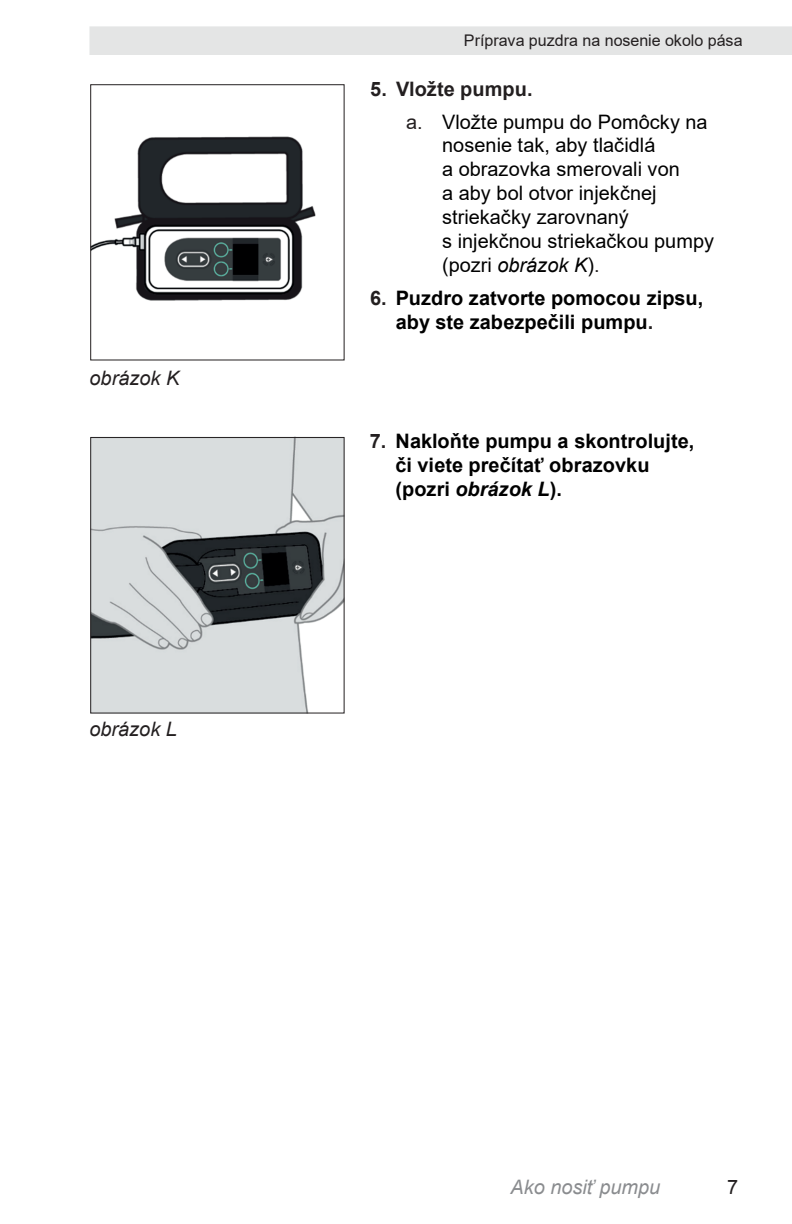
<style>
.page{position:relative;width:792px;height:1224px;background:#fff}
.page>*{position:absolute;margin:0;border:0;box-sizing:border-box;transform-origin:0 0}
.t1{font:20px/23.8px "Arial";color:#000}
.t2{font:700 20px/23.8px "Arial";color:#000}
.t3{font:italic 20px "Arial";color:#231f20}
.t4{font:italic 20px "Arial";color:#7f8488}
.t5{font:italic 20px "Arial";color:#8a8c8f}
.t6{font:20px "Arial";color:#231f20}
.t7{font:16px "Arial";color:#231f20}
.s1{font-weight:700;color:#231f20}
.s2{color:#231f20}
.s3{font-style:italic}
</style>
<div class="page">
<img style="left:92px;top:137px;width:224px;height:164px">
<div style="left:90px;top:84px;width:255px;height:276px;border:1px solid #231f20"></div>
<img style="left:92px;top:439px;width:251px;height:273px">
<div style="left:90px;top:437px;width:255px;height:277px;border:1px solid #231f20"></div>
<p class="t3" style="left:90px;top:365px;width:91px">obrázok K</p>
<p class="t3" style="left:89px;top:716px;width:89px">obrázok L</p>
<p class="t7" style="left:464px;top:29px;width:280px">Príprava puzdra na nosenie okolo pása</p>
<p class="t1" style="left:406px;top:72px;width:303px;line-height:33.2px;text-indent:-36px"><span class="s1">5. Vložte pumpu.<br></span><span class="s2">a.</span> Vložte pumpu do Pomôcky na</p>
<p class="t1" style="left:442px;top:133px;width:274px">nosenie tak, aby tlačidlá<br>a obrazovka smerovali von<br>a aby bol otvor injekčnej striekačky zarovnaný<br>s injekčnou striekačkou pumpy (pozri <span class="s3">obrázok K</span>)<span class="s2">.</span></p>
<p class="t2" style="left:396px;top:286px;width:309px;text-indent:-26px"><span class="s2">6.</span> Puzdro zatvorte pomocou zipsu, aby ste zabezpečili pumpu<span class="s2">.</span></p>
<p class="t2" style="left:395px;top:430px;width:300px;text-indent:-25px"><span class="s2">7.</span> Nakloňte pumpu a skontrolujte, či viete prečítať obrazovku (pozri <span class="s3">obrázok L</span>).</p>
<p class="t5" style="left:511px;top:1174px;width:151px">Ako nosiť pumpu</p>
<p class="t6" style="left:727px;top:1174px;width:13px">7</p>
<p class="t4" style="left:491px;top:1180px;width:152px">Ako nosiť pumpu</p>
</div>
